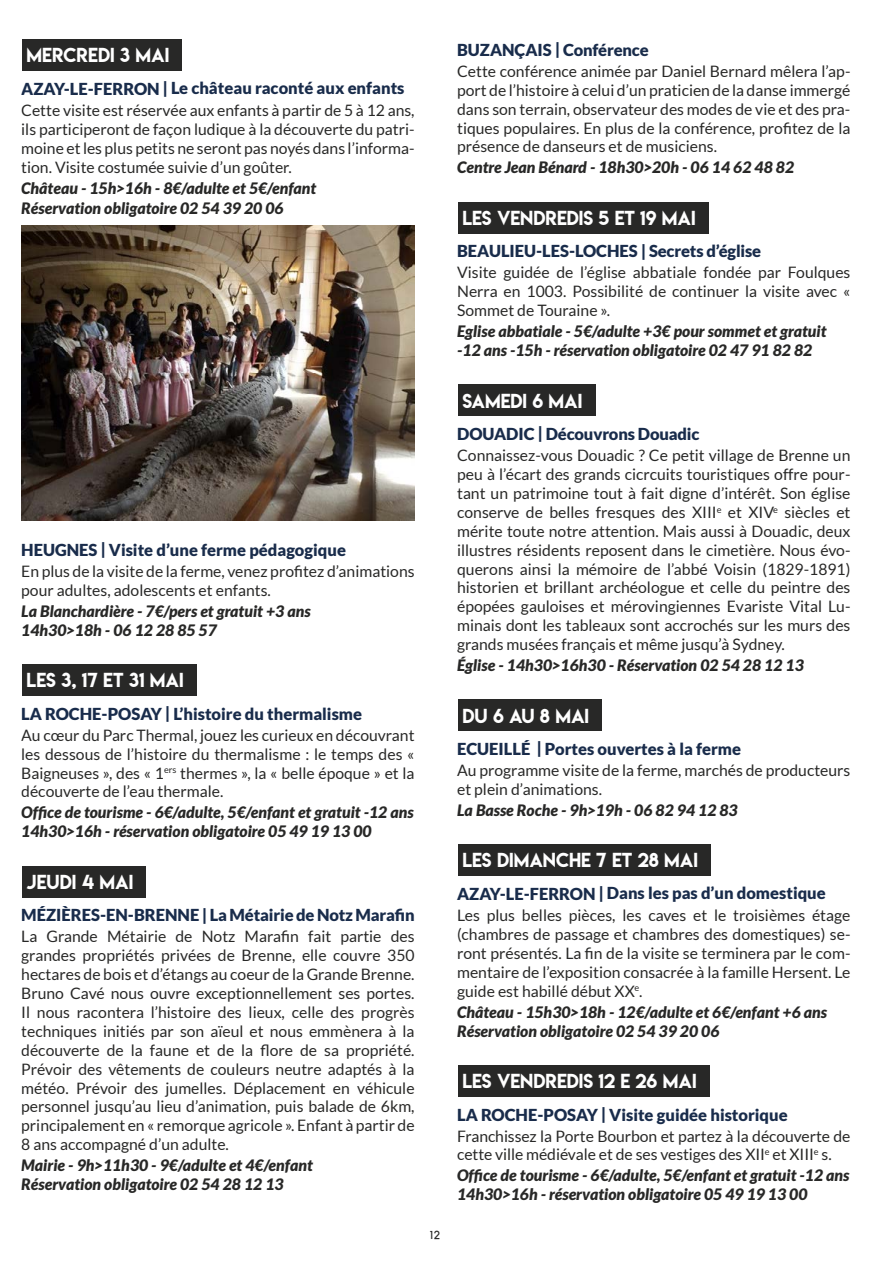
<style>
.page{position:relative;width:893px;height:1263px;background:#fff}
.page>*{position:absolute;margin:0;border:0;box-sizing:border-box;transform-origin:0 0}
.t1{font:18px "Lemon Milk";color:#fff}
.t2{font:900 16.5px "Lato";color:#192c4b}
.t3{font:15.75px/18.9px "Lato";color:#282827;text-align:justify}
.t4{font:italic 900 15.75px/18.9px "Lato";color:#282827}
.t5{font:700 12px "Louis George Cafe";color:#282827}
</style>
<div class="page">
<div style="left:458px;top:202px;width:251px;height:32px;background:#282827"></div>
<div style="left:458px;top:384px;width:137px;height:32px;background:#282827"></div>
<div style="left:458px;top:699px;width:144px;height:32px;background:#282827"></div>
<div style="left:458px;top:844px;width:253px;height:32px;background:#282827"></div>
<div style="left:458px;top:1065px;width:251px;height:32px;background:#282827"></div>
<div style="left:22px;top:39px;width:160px;height:32px;background:#282827"></div>
<div style="left:22px;top:664px;width:175px;height:32px;background:#282827"></div>
<div style="left:22px;top:866px;width:124px;height:31px;background:#282827"></div>
<img style="left:21px;top:225px;width:394px;height:295px">
<p class="t1" style="left:27px;top:43px;width:144px">MERCREDI 3 MAI</p>
<p class="t2" style="left:21px;top:79px;width:385px">AZAY-LE-FERRON | Le château raconté aux enfants</p>
<p class="t3" style="left:21px;top:101px;width:395px">Cette visite est réservée aux enfants à partir de 5 à 12 ans, ils participeront de façon ludique à la découverte du patri&shy;moine et les plus petits ne seront pas noyés dans l’informa&shy;tion. Visite costumée suivie d’un goûter.</p>
<p class="t4" style="left:21px;top:178px;width:297px;line-height:19.8px">Château - 15h&gt;16h - 8€/adulte et 5€/enfant<br>Réservation obligatoire 02 54 39 20 06</p>
<p class="t2" style="left:21px;top:540px;width:326px">HEUGNES | Visite d’une ferme pédagogique</p>
<p class="t3" style="left:21px;top:562px;width:395px">En plus de la visite de la ferme, venez profitez d’animations pour adultes, adolescents et enfants.</p>
<p class="t4" style="left:21px;top:602px;width:291px">La Blanchardière - 7€/pers et gratuit +3 ans<br>14h30&gt;18h - 06 12 28 85 57</p>
<p class="t1" style="left:27px;top:667px;width:159px">LES 3, 17 ET 31 MAI</p>
<p class="t2" style="left:21px;top:704px;width:342px">LA ROCHE-POSAY | L’histoire du thermalisme</p>
<p class="t3" style="left:21px;top:725px;width:395px">Au cœur du Parc Thermal, jouez les curieux en découvrant les dessous de l’histoire du thermalisme : le temps des « Baigneuses », des « 1<sup>ers</sup> thermes », la « belle époque » et la découverte de l’eau thermale.</p>
<p class="t4" style="left:21px;top:803px;width:394px">Office de tourisme - 6€/adulte, 5€/enfant et gratuit -12 ans<br>14h30&gt;16h - réservation obligatoire 05 49 19 13 00</p>
<p class="t1" style="left:27px;top:869px;width:108px">JEUDI 4 MAI</p>
<p class="t2" style="left:21px;top:905px;width:395px">MÉZIÈRES-EN-BRENNE | La Métairie de Notz Marafin</p>
<p class="t3" style="left:21px;top:927px;width:395px">La Grande Métairie de Notz Marafin fait partie des grandes propriétés privées de Brenne, elle couvre 350 hectares de bois et d’étangs au coeur de la Grande Brenne.<br>Bruno Cavé nous ouvre exceptionnellement ses portes.<br>Il nous racontera l’histoire des lieux, celle des progrès techniques initiés par son aïeul et nous emmènera à la découverte de la faune et de la flore de sa propriété.<br>Prévoir des vêtements de couleurs neutre adaptés à la météo. Prévoir des jumelles. Déplacement en véhicule personnel jusqu’au lieu d’animation, puis balade de 6km, principalement en « remorque agricole ». Enfant à partir de 8 ans accompagné d’un adulte.</p>
<p class="t4" style="left:21px;top:1156px;width:293px">Mairie - 9h&gt;11h30 - 9€/adulte et 4€/enfant<br>Réservation obligatoire 02 54 28 12 13</p>
<p class="t5" style="left:430px;top:1227px;width:12px">12</p>
<p class="t2" style="left:457px;top:40px;width:193px">BUZANÇAIS | Conférence</p>
<p class="t3" style="left:457px;top:62px;width:395px">Cette conférence animée par Daniel Bernard mêlera l’ap&shy;port de l’histoire à celui d’un praticien de la danse immergé dans son terrain, observateur des modes de vie et des pra&shy;tiques populaires. En plus de la conférence, profitez de la présence de danseurs et de musiciens.</p>
<p class="t4" style="left:457px;top:158px;width:338px">Centre Jean Bénard - 18h30&gt;20h - 06 14 62 48 82</p>
<p class="t1" style="left:462px;top:205px;width:235px">LES VENDREDIS 5 ET 19 MAI</p>
<p class="t2" style="left:457px;top:242px;width:306px">BEAULIEU-LES-LOCHES | Secrets d’église</p>
<p class="t3" style="left:457px;top:263px;width:395px">Visite guidée de l’église abbatiale fondée par Foulques Nerra en 1003. Possibilité de continuer la visite avec « Sommet de Touraine ».</p>
<p class="t4" style="left:457px;top:322px;width:371px">Eglise abbatiale - 5€/adulte +3€ pour sommet et gratuit -12 ans -15h - réservation obligatoire 02 47 91 82 82</p>
<p class="t1" style="left:462px;top:388px;width:122px">SAMEDI 6 MAI</p>
<p class="t2" style="left:457px;top:424px;width:244px">DOUADIC | Découvrons Douadic</p>
<p class="t3" style="left:457px;top:446px;width:395px">Connaissez-vous Douadic ? Ce petit village de Brenne un peu à l’écart des grands cicrcuits touristiques offre pour&shy;tant un patrimoine tout à fait digne d’intérêt. Son église conserve de belles fresques des XIII<sup>e</sup> et XIV<sup>e</sup> siècles et mérite toute notre attention. Mais aussi à Douadic, deux illustres résidents reposent dans le cimetière. Nous évo&shy;querons ainsi la mémoire de l’abbé Voisin (1829-1891) historien et brillant archéologue et celle du peintre des épopées gauloises et mérovingiennes Evariste Vital Lu&shy;minais dont les tableaux sont accrochés sur les murs des grands musées français et même jusqu’à Sydney.</p>
<p class="t4" style="left:457px;top:656px;width:348px">Église - 14h30&gt;16h30 - Réservation 02 54 28 12 13</p>
<p class="t1" style="left:462px;top:703px;width:128px">DU 6 AU 8 MAI</p>
<p class="t2" style="left:457px;top:739px;width:285px">ECUEILLÉ | Portes ouvertes à la ferme</p>
<p class="t3" style="left:457px;top:761px;width:395px">Au programme visite de la ferme, marchés de producteurs et plein d’animations.</p>
<p class="t4" style="left:457px;top:801px;width:282px">La Basse Roche - 9h&gt;19h - 06 82 94 12 83</p>
<p class="t1" style="left:462px;top:847px;width:237px">LES DIMANCHE 7 ET 28 MAI</p>
<p class="t2" style="left:457px;top:883px;width:370px">AZAY-LE-FERRON | Dans les pas d’un domestique</p>
<p class="t3" style="left:457px;top:906px;width:395px">Les plus belles pièces, les caves et le troisièmes étage (chambres de passage et chambres des domestiques) se&shy;ront présentés. La fin de la visite se terminera par le com&shy;mentaire de l’exposition consacrée à la famille Hersent. Le guide est habillé début XX<sup>e</sup>.</p>
<p class="t4" style="left:457px;top:1003px;width:372px">Château - 15h30&gt;18h - 12€/adulte et 6€/enfant +6 ans<br>Réservation obligatoire 02 54 39 20 06</p>
<p class="t1" style="left:462px;top:1068px;width:236px">LES VENDREDIS 12 E 26 MAI</p>
<p class="t2" style="left:457px;top:1105px;width:332px">LA ROCHE-POSAY | Visite guidée historique</p>
<p class="t3" style="left:457px;top:1126px;width:395px">Franchissez la Porte Bourbon et partez à la découverte de cette ville médiévale et de ses vestiges des XII<sup>e</sup> et XIII<sup>e</sup> s.</p>
<p class="t4" style="left:457px;top:1166px;width:394px">Office de tourisme - 6€/adulte, 5€/enfant et gratuit -12 ans<br>14h30&gt;16h - réservation obligatoire 05 49 19 13 00</p>
</div>
